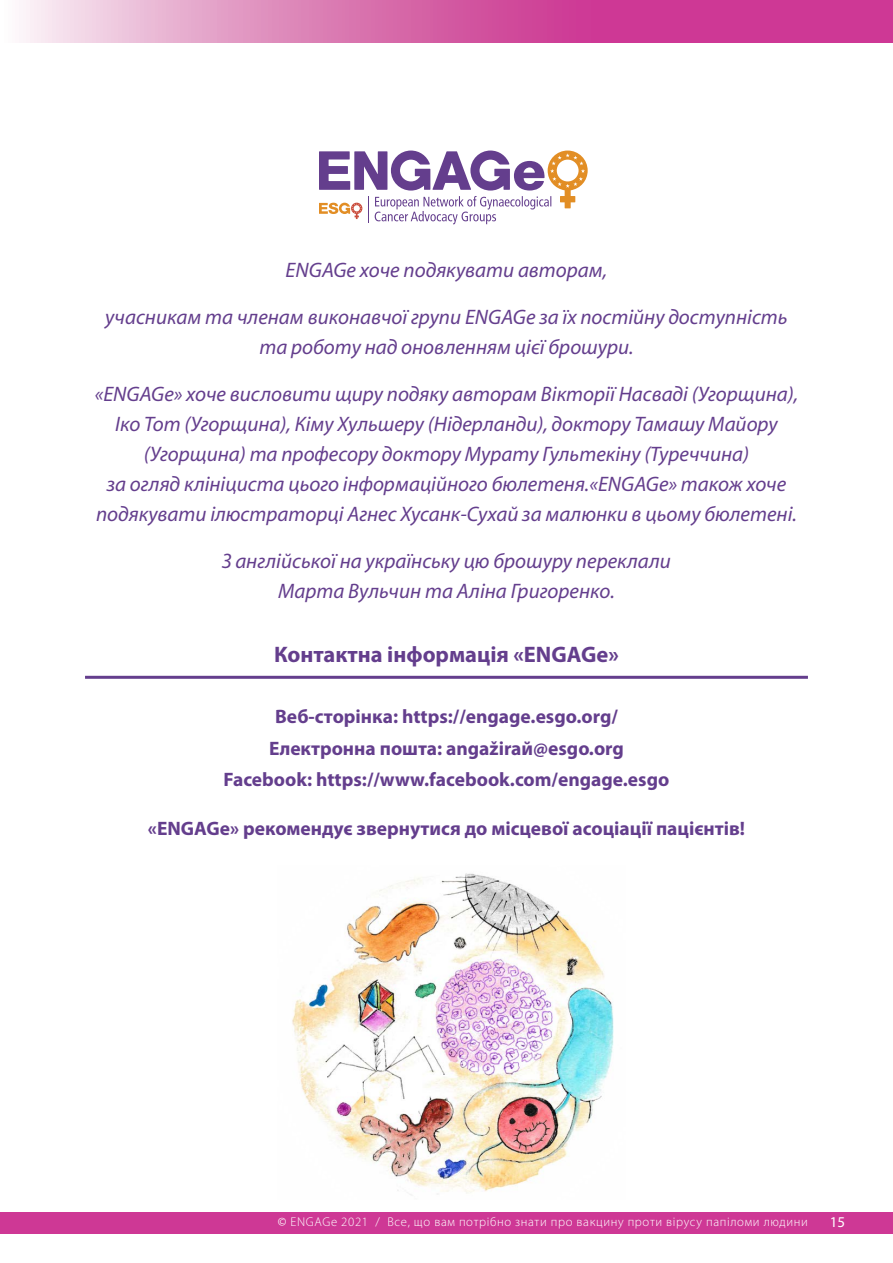
<style>
.page{position:relative;width:893px;height:1263px;background:#fff}
.page>*{position:absolute;margin:0;border:0;box-sizing:border-box;transform-origin:0 0}
.t1{font:700 22.5px "Myriad Pro";color:#643e8d}
.t2{font:italic 21px/30px "Myriad Pro";color:#643e8d;text-align:center}
.t3{font:700 19.5px/31.5px "Myriad Pro";color:#643e8d;text-align:center}
.t4{font:15px "Myriad Pro";color:#fff}
.t5{font:300 12.75px "Myriad Pro";letter-spacing:.05em;color:#fff}
.s1{font-weight:400}
</style>
<div class="page">
<svg style="left:23px;top:0;width:870px;height:43px;background:#d86dae"></svg>
<div style="left:0;top:1212px;width:893px;height:21px;background:#ce3895"></div>
<svg style="left:319px;top:151px;width:269px;height:73px"></svg>
<hr style="left:85px;top:676px;width:723px;height:3px;background:#643e8d">
<img style="left:292px;top:873px;width:322px;height:322px">
<p class="t2" style="left:286px;top:255px;width:323px">ENGAGe хоче подякувати авторам,</p>
<p class="t2" style="left:105px;top:302px;width:684px">учасникам та членам виконавчої групи ENGAGe за їх постійну доступність та роботу над оновленням цієї брошури.</p>
<p class="t2" style="left:95px;top:379px;width:705px">«ENGAGe» хоче висловити щиру подяку авторам Вікторії Насваді (Угорщина), Іко Тот (Угорщина), Кіму Хульшеру (Нідерланди), доктору Тамашу Майору (Угорщина) та професору доктору Мурату Гультекіну (Туреччина)<br>за огляд клініциста цього інформаційного бюлетеня.«ENGAGe» також хоче подякувати ілюстраторці Агнес Хусанк-Сухай за малюнки в цьому бюлетені.</p>
<p class="t2" style="left:222px;top:546px;width:450px">З англійської на українську цю брошуру переклали<br>Марта Вульчин та Аліна Григоренко.</p>
<p class="t1" style="left:274px;top:640px;width:346px">Контактна інформація «ENGAGe»</p>
<p class="t3" style="left:224px;top:700px;width:447px">Веб-сторінка: https://engage.esgo.org/<br>Електронна пошта: angažiraй@esgo.org<br>Facebook: https://www.facebook.com/engage.esgo</p>
<p class="t3" style="left:148px;top:812px;width:598px">«ENGAGe» рекомендує звернутися до місцевої асоціації пацієнтів!</p>
<p class="t5" style="left:278px;top:1214px;width:532px"><span class="s1">©</span> ENGAGe 2021 / Все, що вам потрібно знати про вакцину проти вірусу папіломи людини</p>
<p class="t4" style="left:830px;top:1212px;width:17px">15</p>
</div>
